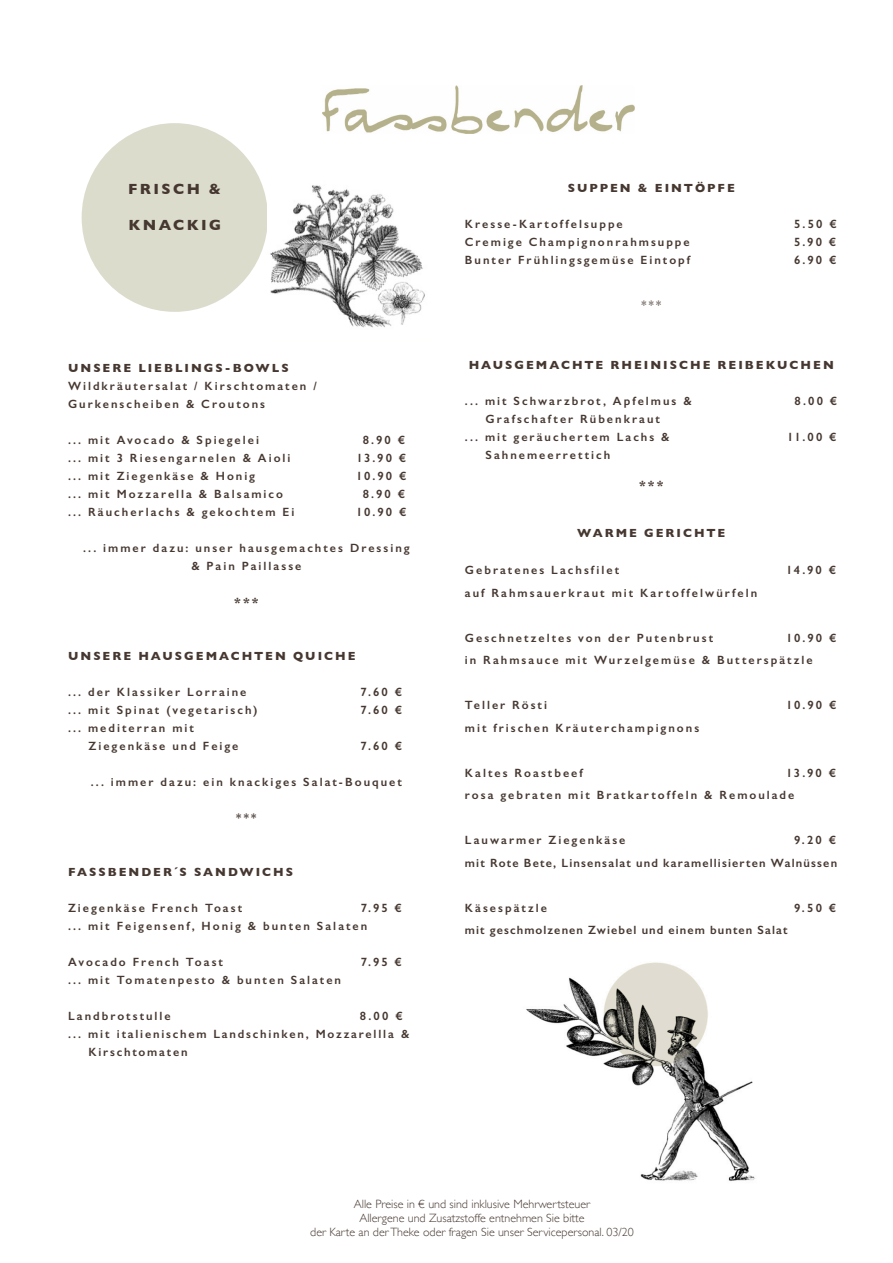
<style>
.page{position:relative;width:893px;height:1263px;background:#fff}
.page>*{position:absolute;margin:0;border:0;box-sizing:border-box;transform-origin:0 0}
.t1{font:700 15px "Gill Sans";letter-spacing:.155em;color:#463831}
.t2{font:600 12px "Gill Sans";letter-spacing:.17em;color:#463831}
.t3{font:300 12px/14.4px "Gill Sans";color:#463831;text-align:center}
.t4{font:700 12px "Gill Sans";letter-spacing:.165em;color:#463831}
.t5{font:600 12px "Gill Sans";letter-spacing:.15em;color:#463831}
.t6{font:600 12px "Gill Sans";letter-spacing:.1em;color:#463831}
.t7{font:600 12px "Gill Sans";letter-spacing:.09em;color:#463831}
.t8{font:12px "Gill Sans";color:#463831}
</style>
<div class="page">
<img style="left:322px;top:85px;width:312px;height:48px">
<div style="left:82px;top:123px;width:186px;height:189px;background:#dcdccd;border-radius:50%"></div>
<img style="left:526px;top:962px;width:229px;height:219px">
<img style="left:267px;top:185px;width:158px;height:143px">
<p class="t1" style="left:128px;top:177px;width:95px">FRISCH &amp;</p>
<p class="t1" style="left:128px;top:213px;width:94px">KNACKIG</p>
<p class="t4" style="left:68px;top:358px;width:222px">UNSERE LIEBLINGS-BOWLS</p>
<p class="t2" style="left:68px;top:378px;width:250px">Wildkräutersalat / Kirschtomaten /</p>
<p class="t2" style="left:68px;top:396px;width:199px">Gurkenscheiben &amp; Croutons</p>
<p class="t2" style="left:68px;top:432px;width:192px">... mit Avocado &amp; Spiegelei</p>
<p class="t2" style="left:363px;top:432px;width:44px">8.90 €</p>
<p class="t2" style="left:68px;top:450px;width:224px">... mit 3 Riesengarnelen &amp; Aioli</p>
<p class="t2" style="left:356px;top:450px;width:51px">13.90 €</p>
<p class="t2" style="left:68px;top:468px;width:189px">... mit Ziegenkäse &amp; Honig</p>
<p class="t2" style="left:356px;top:468px;width:52px">10.90 €</p>
<p class="t2" style="left:68px;top:486px;width:216px">... mit Mozzarella &amp; Balsamico</p>
<p class="t2" style="left:363px;top:486px;width:44px">8.90 €</p>
<p class="t2" style="left:68px;top:504px;width:228px">... Räucherlachs &amp; gekochtem Ei</p>
<p class="t2" style="left:356px;top:504px;width:52px">10.90 €</p>
<p class="t2" style="left:83px;top:540px;width:328px">... immer dazu: unser hausgemachtes Dressing</p>
<p class="t2" style="left:191px;top:558px;width:112px">&amp; Pain Paillasse</p>
<p class="t4" style="left:234px;top:592px;width:26px">***</p>
<p class="t4" style="left:68px;top:646px;width:289px">UNSERE HAUSGEMACHTEN QUICHE</p>
<p class="t2" style="left:68px;top:684px;width:180px">... der Klassiker Lorraine</p>
<p class="t2" style="left:360px;top:684px;width:43px">7.60 €</p>
<p class="t2" style="left:68px;top:702px;width:191px">... mit Spinat (vegetarisch)</p>
<p class="t2" style="left:360px;top:702px;width:43px">7.60 €</p>
<p class="t2" style="left:68px;top:720px;width:127px">... mediterran mit</p>
<p class="t2" style="left:89px;top:738px;width:151px">Ziegenkäse und Feige</p>
<p class="t2" style="left:360px;top:738px;width:43px">7.60 €</p>
<p class="t2" style="left:91px;top:774px;width:313px">... immer dazu: ein knackiges Salat-Bouquet</p>
<p class="t2" style="left:236px;top:810px;width:22px">***</p>
<p class="t4" style="left:68px;top:862px;width:227px">FASSBENDER´S SANDWICHS</p>
<p class="t2" style="left:68px;top:900px;width:176px">Ziegenkäse French Toast</p>
<p class="t2" style="left:361px;top:900px;width:43px">7.95 €</p>
<p class="t2" style="left:68px;top:918px;width:301px">... mit Feigensenf, Honig &amp; bunten Salaten</p>
<p class="t2" style="left:68px;top:954px;width:156px">Avocado French Toast</p>
<p class="t2" style="left:361px;top:954px;width:43px">7.95 €</p>
<p class="t2" style="left:68px;top:972px;width:275px">... mit Tomatenpesto &amp; bunten Salaten</p>
<p class="t2" style="left:68px;top:1008px;width:104px">Landbrotstulle</p>
<p class="t2" style="left:360px;top:1008px;width:44px">8.00 €</p>
<p class="t5" style="left:68px;top:1026px;width:343px">... mit italienischem Landschinken, Mozzarellla &amp;</p>
<p class="t5" style="left:89px;top:1044px;width:100px">Kirschtomaten</p>
<p class="t4" style="left:568px;top:178px;width:168px">SUPPEN &amp; EINTÖPFE</p>
<p class="t2" style="left:465px;top:217px;width:159px">Kresse-Kartoffelsuppe</p>
<p class="t2" style="left:794px;top:217px;width:44px">5.50 €</p>
<p class="t2" style="left:465px;top:235px;width:226px">Cremige Champignonrahmsuppe</p>
<p class="t2" style="left:794px;top:235px;width:44px">5.90 €</p>
<p class="t2" style="left:465px;top:253px;width:227px">Bunter Frühlingsgemüse Eintopf</p>
<p class="t2" style="left:794px;top:253px;width:44px">6.90 €</p>
<p class="t8" style="left:641px;top:298px;width:21px">***</p>
<p class="t4" style="left:469px;top:355px;width:367px">HAUSGEMACHTE RHEINISCHE REIBEKUCHEN</p>
<p class="t2" style="left:465px;top:394px;width:228px">... mit Schwarzbrot, Apfelmus &amp;</p>
<p class="t2" style="left:794px;top:394px;width:44px">8.00 €</p>
<p class="t2" style="left:485px;top:412px;width:176px">Grafschafter Rübenkraut</p>
<p class="t2" style="left:465px;top:430px;width:206px">... mit geräuchertem Lachs &amp;</p>
<p class="t2" style="left:787px;top:430px;width:51px">11.00 €</p>
<p class="t2" style="left:485px;top:448px;width:126px">Sahnemeerrettich</p>
<p class="t4" style="left:639px;top:475px;width:26px">***</p>
<p class="t4" style="left:577px;top:523px;width:150px">WARME GERICHTE</p>
<p class="t2" style="left:465px;top:563px;width:156px">Gebratenes Lachsfilet</p>
<p class="t2" style="left:786px;top:563px;width:52px">14.90 €</p>
<p class="t2" style="left:465px;top:586px;width:294px">auf Rahmsauerkraut mit Kartoffelwürfeln</p>
<p class="t2" style="left:465px;top:631px;width:250px">Geschnetzeltes von der Putenbrust</p>
<p class="t2" style="left:786px;top:631px;width:52px">10.90 €</p>
<p class="t2" style="left:465px;top:653px;width:349px">in Rahmsauce mit Wurzelgemüse &amp; Butterspätzle</p>
<p class="t2" style="left:465px;top:698px;width:84px">Teller Rösti</p>
<p class="t2" style="left:786px;top:698px;width:52px">10.90 €</p>
<p class="t2" style="left:465px;top:721px;width:236px">mit frischen Kräuterchampignons</p>
<p class="t2" style="left:465px;top:766px;width:119px">Kaltes Roastbeef</p>
<p class="t2" style="left:786px;top:766px;width:51px">13.90 €</p>
<p class="t2" style="left:465px;top:788px;width:331px">rosa gebraten mit Bratkartoffeln &amp; Remoulade</p>
<p class="t2" style="left:465px;top:833px;width:162px">Lauwarmer Ziegenkäse</p>
<p class="t2" style="left:794px;top:833px;width:44px">9.20 €</p>
<p class="t6" style="left:465px;top:856px;width:374px">mit Rote Bete, Linsensalat und karamellisierten Walnüssen</p>
<p class="t2" style="left:465px;top:901px;width:84px">Käsespätzle</p>
<p class="t2" style="left:794px;top:901px;width:44px">9.50 €</p>
<p class="t7" style="left:465px;top:923px;width:324px">mit geschmolzenen Zwiebel und einem bunten Salat</p>
<p class="t3" style="left:310px;top:1196px;width:325px">Alle Preise in € und sind inklusive Mehrwertsteuer<br>Allergene und Zusatzstoffe entnehmen Sie bitte<br>der Karte an der Theke oder fragen Sie unser Servicepersonal. 03/20</p>
</div>
